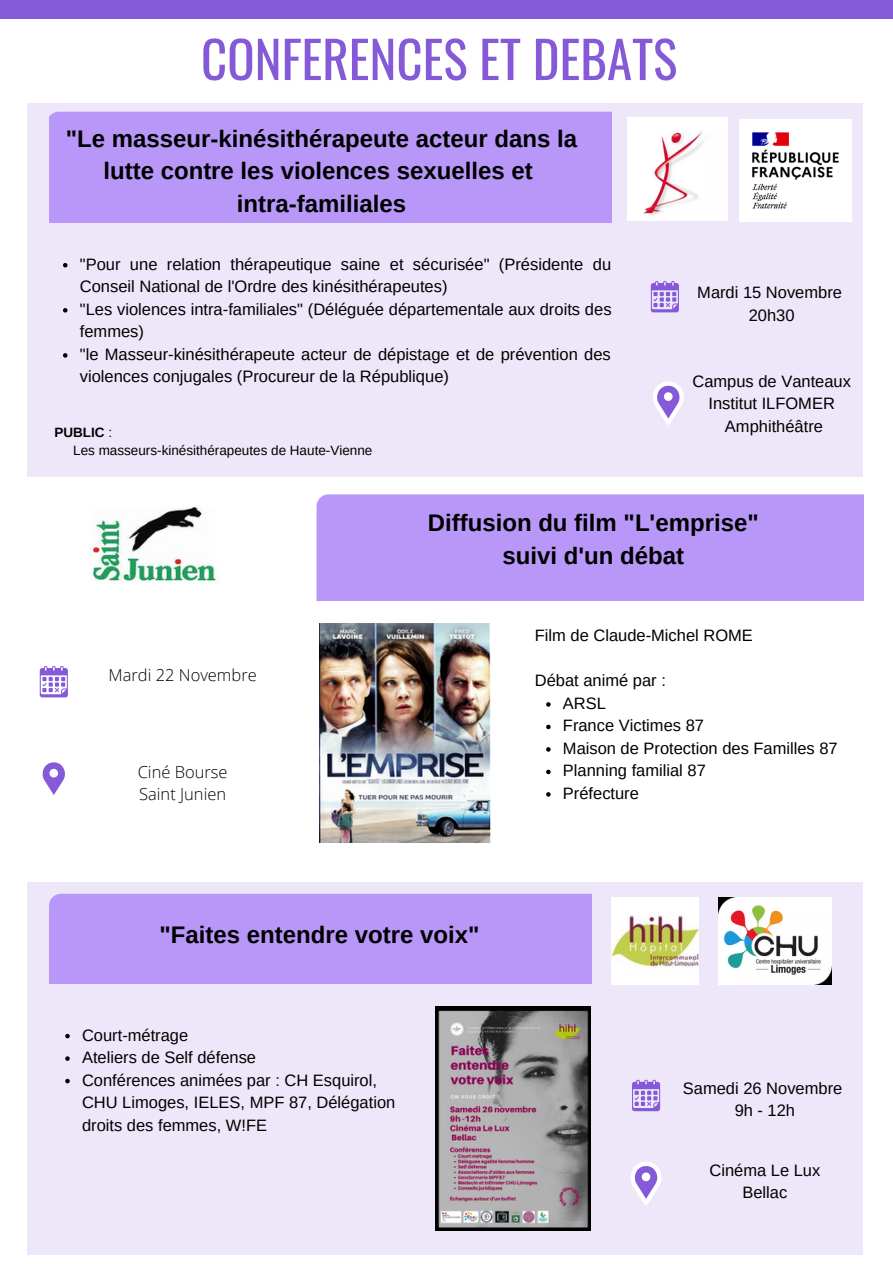
<style>
.page{position:relative;width:893px;height:1264px;background:#fff}
.page>*{position:absolute;margin:0;border:0;box-sizing:border-box;transform-origin:0 0}
.t1{font:51px "Oswald";color:#855ad8}
.t2{font:700 24px/32.5px "Arimo";color:#000;text-align:center}
.t3{font:16.5px/22.5px "Arimo";color:#000}
.t4{font:300 16.5px "Open Sans";color:#000}
.t5{font:13.5px "Arimo";color:#000}
.t6{font:700 13.5px "Arimo";color:#000}
.s1{font-weight:400}
</style>
<div class="page">
<div style="left:27px;top:104px;width:835px;height:373px;background:#ede7f9"></div>
<div style="left:0;top:0;width:892px;height:19px;background:#855ad8"></div>
<div style="left:27px;top:882px;width:835px;height:372px;background:#ede7f9"></div>
<div style="left:49px;top:112px;width:563px;height:111px;background:#b897f8"></div>
<svg style="left:653px;top:381px;width:30px;height:44px"></svg>
<svg style="left:650px;top:281px;width:29px;height:31px"></svg>
<div style="left:316px;top:494px;width:547px;height:107px;background:#b897f8"></div>
<svg style="left:40px;top:666px;width:28px;height:31px"></svg>
<svg style="left:42px;top:762px;width:23px;height:33px"></svg>
<div style="left:49px;top:893px;width:542px;height:90px;background:#b897f8"></div>
<svg style="left:632px;top:1079px;width:28px;height:32px"></svg>
<svg style="left:631px;top:1162px;width:30px;height:42px"></svg>
<img style="left:627px;top:117px;width:100px;height:104px">
<img style="left:611px;top:897px;width:87px;height:87px">
<img style="left:718px;top:897px;width:113px;height:87px">
<img style="left:739px;top:120px;width:112px;height:101px">
<img style="left:89px;top:506px;width:129px;height:76px">
<img style="left:319px;top:623px;width:171px;height:219px">
<img style="left:436px;top:1006px;width:154px;height:223px">
<svg style="left:63px;top:263px;width:4px;height:4px"></svg>
<svg style="left:63px;top:308px;width:4px;height:4px"></svg>
<svg style="left:63px;top:353px;width:4px;height:4px"></svg>
<svg style="left:65px;top:1033px;width:5px;height:5px"></svg>
<svg style="left:65px;top:1056px;width:5px;height:4px"></svg>
<svg style="left:65px;top:1078px;width:5px;height:5px"></svg>
<svg style="left:546px;top:702px;width:4px;height:4px"></svg>
<svg style="left:546px;top:724px;width:4px;height:5px"></svg>
<svg style="left:546px;top:747px;width:4px;height:4px"></svg>
<svg style="left:546px;top:769px;width:4px;height:5px"></svg>
<svg style="left:546px;top:792px;width:4px;height:4px"></svg>
<p class="t1" style="left:201px;top:19px;width:478px">CONFERENCES ET DEBATS</p>
<p class="t2" style="left:66px;top:122px;width:513px">"Le masseur-kinésithérapeute acteur dans la lutte contre les violences sexuelles et</p>
<p class="t2" style="left:237px;top:187px;width:171px">intra-familiales</p>
<p class="t3" style="left:80px;top:253px;width:533px">"Pour une relation thérapeutique saine et sécurisée" (Présidente du<br>Conseil National de l'Ordre des kinésithérapeutes)</p>
<p class="t3" style="left:80px;top:298px;width:533px">"Les violences intra-familiales" (Déléguée départementale aux droits des femmes)</p>
<p class="t3" style="left:80px;top:343px;width:532px">"le Masseur-kinésithérapeute acteur de dépistage et de prévention des violences conjugales (Procureur de la République)</p>
<p class="t6" style="left:54px;top:425px;width:59px">PUBLIC <span class="s1">:</span></p>
<p class="t5" style="left:73px;top:443px;width:301px">Les masseurs-kinésithérapeutes de Haute-Vienne</p>
<p class="t3" style="left:697px;top:281px;width:146px">Mardi 15 Novembre</p>
<p class="t3" style="left:748px;top:303px;width:47px">20h30</p>
<p class="t3" style="left:692px;top:370px;width:160px">Campus de Vanteaux</p>
<p class="t3" style="left:708px;top:392px;width:128px">Institut ILFOMER</p>
<p class="t3" style="left:725px;top:414px;width:99px">Amphithéâtre</p>
<p class="t4" style="left:108px;top:663px;width:150px">Mardi 22 Novembre</p>
<p class="t4" style="left:138px;top:760px;width:91px">Ciné Bourse</p>
<p class="t4" style="left:139px;top:782px;width:88px">Saint Junien</p>
<p class="t2" style="left:427px;top:506px;width:332px">Diffusion du film "L'emprise"</p>
<p class="t2" style="left:502px;top:539px;width:183px">suivi d'un débat</p>
<p class="t3" style="left:535px;top:624px;width:219px">Film de Claude-Michel ROME</p>
<p class="t3" style="left:535px;top:669px;width:132px">Débat animé par :</p>
<p class="t3" style="left:563px;top:692px;width:45px">ARSL</p>
<p class="t3" style="left:563px;top:714px;width:142px">France Victimes 87</p>
<p class="t3" style="left:563px;top:737px;width:276px">Maison de Protection des Familles 87</p>
<p class="t3" style="left:563px;top:759px;width:144px">Planning familial 87</p>
<p class="t3" style="left:563px;top:782px;width:78px">Préfecture</p>
<p class="t2" style="left:159px;top:918px;width:321px">"Faites entendre votre voix"</p>
<p class="t3" style="left:82px;top:1023px;width:108px">Court-métrage</p>
<p class="t3" style="left:82px;top:1046px;width:176px">Ateliers de Self défense</p>
<p class="t3" style="left:82px;top:1068px;width:315px">Conférences animées par : CH Esquirol,<br>CHU Limoges, IELES, MPF 87, Délégation droits des femmes, W!FE</p>
<p class="t3" style="left:682px;top:1076px;width:161px">Samedi 26 Novembre</p>
<p class="t3" style="left:734px;top:1099px;width:62px">9h - 12h</p>
<p class="t3" style="left:709px;top:1158px;width:112px">Cinéma Le Lux</p>
<p class="t3" style="left:742px;top:1180px;width:46px">Bellac</p>
</div>
